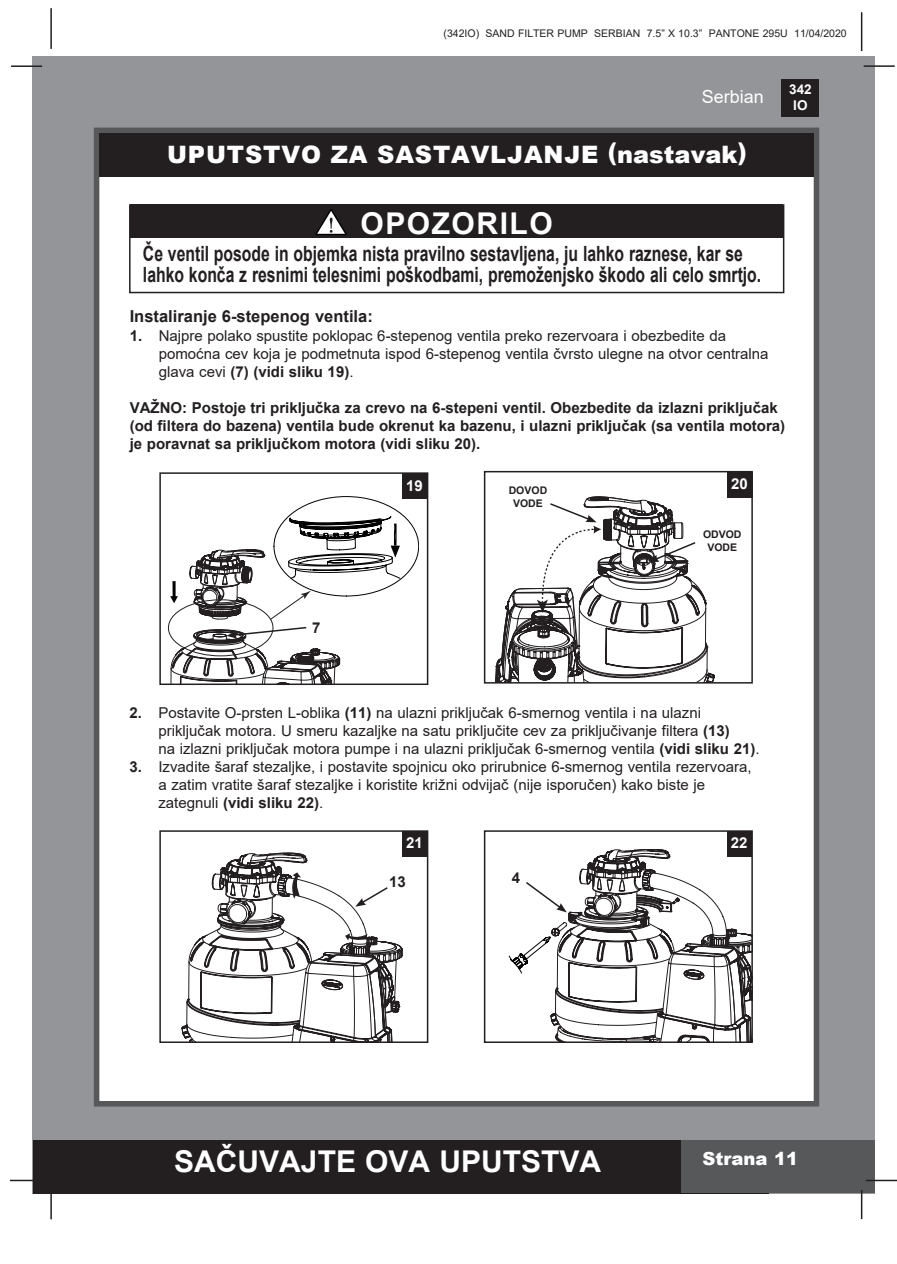
<style>
.page{position:relative;width:897px;height:1264px;background:#fff}
.page>*{position:absolute;margin:0;border:0;box-sizing:border-box;transform-origin:0 0}
.t1{font:700 30px "Arial";color:#fff}
.t2{font:700 30px "Arial";letter-spacing:.05em;color:#fff}
.t3{font:900 24px "Arial";letter-spacing:.035em;color:#fff}
.t4{font:700 21px/21px "Arial";color:#231f20;scale:.75 1}
.t5{font:900 18px "Arial";color:#fff}
.t6{font:18px "Arial";color:#fff}
.t7{font:700 16.5px "Arial";color:#231f20}
.t8{font:15px/18px "Arial";color:#231f20}
.t9{font:700 15px/18px "Arial";color:#231f20}
.t10{font:700 15px "Arial";color:#fff}
.t11{font:700 13.5px/16.2px "Arial";color:#fff;text-align:center}
.t12{font:10.5px "Arial";color:#231f20}
.t13{font:700 10.5px "Arial";color:#231f20}
.s1{font-weight:700}
.s2{font-weight:400}
</style>
<div class="page">
<div style="left:33px;top:56px;width:842px;height:1137px;background:#939598"></div>
<hr style="left:50px;top:8px;width:2px;height:41px;background:#231f20">
<hr style="left:860px;top:12px;width:2px;height:39px;background:#231f20">
<div style="left:781px;top:79px;width:38px;height:38px;background:#231f20"></div>
<div style="left:33px;top:1140px;width:735px;height:53px;background:#231f20"></div>
<div style="left:681px;top:1140px;width:194px;height:53px;background:#57585a"></div>
<hr style="left:11px;top:65px;width:31px;height:2px;background:#231f20">
<hr style="left:863px;top:65px;width:31px;height:2px;background:#231f20">
<hr style="left:865px;top:1179px;width:31px;height:2px;background:#231f20">
<hr style="left:860px;top:1190px;width:2px;height:29px;background:#231f20">
<hr style="left:50px;top:1188px;width:2px;height:31px;background:#231f20">
<hr style="left:10px;top:1179px;width:31px;height:2px;background:#231f20">
<div style="left:94px;top:128px;width:725px;height:978px;background:#fff;border:6px solid #57585a"></div>
<div style="left:99px;top:133px;width:714px;height:43px;background:#231f20"></div>
<div style="left:129px;top:204px;width:655px;height:89px;border:2px solid #231f20"></div>
<div style="left:130px;top:204px;width:652px;height:33px;background:#231f20"></div>
<svg style="left:315px;top:209px;width:32px;height:26px"></svg>
<div style="left:484px;top:471px;width:268px;height:212px;border:2px solid #231f20"></div>
<div style="left:726px;top:472px;width:26px;height:25px;background:#231f20"></div>
<svg style="left:493px;top:496px;width:221px;height:187px"></svg>
<div style="left:159px;top:472px;width:269px;height:213px;border:2px solid #231f20"></div>
<div style="left:402px;top:473px;width:25px;height:26px;background:#231f20"></div>
<svg style="left:165px;top:496px;width:254px;height:188px"></svg>
<div style="left:159px;top:830px;width:269px;height:213px;border:2px solid #231f20"></div>
<div style="left:402px;top:831px;width:25px;height:26px;background:#231f20"></div>
<svg style="left:182px;top:853px;width:220px;height:189px"></svg>
<div style="left:484px;top:830px;width:268px;height:213px;border:2px solid #231f20"></div>
<div style="left:726px;top:831px;width:25px;height:26px;background:#231f20"></div>
<svg style="left:509px;top:849px;width:243px;height:193px"></svg>
<p class="t12" style="left:443px;top:26px;width:404px">(342IO) SAND FILTER PUMP SERBIAN 7.5” X 10.3” PANTONE 295U 11/04/2020</p>
<p class="t6" style="left:701px;top:84px;width:64px">Serbian</p>
<p class="t3" style="left:167px;top:137px;width:581px">UPUTSTVO ZA SASTAVLJANJE (nastavak)</p>
<p class="t2" style="left:360px;top:203px;width:194px">OPOZORILO</p>
<p class="t4" style="left:143px;top:243px;width:825px">Če ventil posode in objemka nista pravilno sestavljena, ju lahko raznese, kar se lahko konča z resnimi telesnimi poškodbami, premoženjsko škodo ali celo smrtjo.</p>
<p class="t11" style="left:789px;top:81px;width:24px">342<br>IO</p>
<p class="t7" style="left:130px;top:305px;width:244px">Instaliranje 6-stepenog ventila:</p>
<p class="t8" style="left:159px;top:326px;width:611px;text-indent:-29px"><span class="s1">1.</span> Najpre polako spustite poklopac 6-stepenog ventila preko rezervoara i obezbedite da pomoćna cev koja je podmetnuta ispod 6-stepenog ventila čvrsto ulegne na otvor centralna glava cevi <span class="s1">(7) (vidi sliku 19)</span>.</p>
<p class="t9" style="left:130px;top:399px;width:657px">VAŽNO: Postoje tri priključka za crevo na 6-stepeni ventil. Obezbedite da izlazni priključak (od filtera do bazena) ventila bude okrenut ka bazenu, i ulazni priključak (sa ventila motora) je poravnat sa priključkom motora (vidi sliku 20).</p>
<p class="t9" style="left:312px;top:619px;width:10px">7</p>
<p class="t10" style="left:406px;top:475px;width:18px">19</p>
<p class="t13" style="left:508px;top:483px;width:40px">DOVOD</p>
<p class="t13" style="left:513px;top:496px;width:31px">VODE</p>
<p class="t10" style="left:731px;top:473px;width:18px">20</p>
<p class="t13" style="left:703px;top:527px;width:40px">ODVOD</p>
<p class="t13" style="left:707px;top:540px;width:31px">VODE</p>
<p class="t8" style="left:158px;top:704px;width:573px;text-indent:-29px"><span class="s1">2.</span> Postavite O-prsten L-oblika <span class="s1">(11)</span> na ulazni priključak 6-smernog ventila i na ulazni priključak motora. U smeru kazaljke na satu priključite cev za priključivanje filtera <span class="s1">(13)</span></p>
<p class="t8" style="left:158px;top:740px;width:602px">na izlazni priključak motora pumpe i na ulazni priključak 6-smernog ventila <span class="s1">(vidi sliku 21)</span>.</p>
<p class="t8" style="left:158px;top:758px;width:594px;text-indent:-29px"><span class="s1">3.</span> Izvadite šaraf stezaljke, i postavite spojnicu oko prirubnice 6-smernog ventila rezervoara, a zatim vratite šaraf stezaljke i koristite križni odvijač (nije isporučen) kako biste je</p>
<p class="t9" style="left:158px;top:794px;width:166px"><span class="s2">zategnuli</span> (vidi sliku 22)<span class="s2">.</span></p>
<p class="t10" style="left:406px;top:832px;width:18px">21</p>
<p class="t9" style="left:389px;top:872px;width:18px">13</p>
<p class="t9" style="left:511px;top:869px;width:10px">4</p>
<p class="t10" style="left:730px;top:832px;width:18px">22</p>
<h1 class="t1" style="left:174px;top:1140px;width:428px">SAČUVAJTE OVA UPUTSTVA</h1>
<p class="t5" style="left:702px;top:1145px;width:97px">Strana 11</p>
</div>
